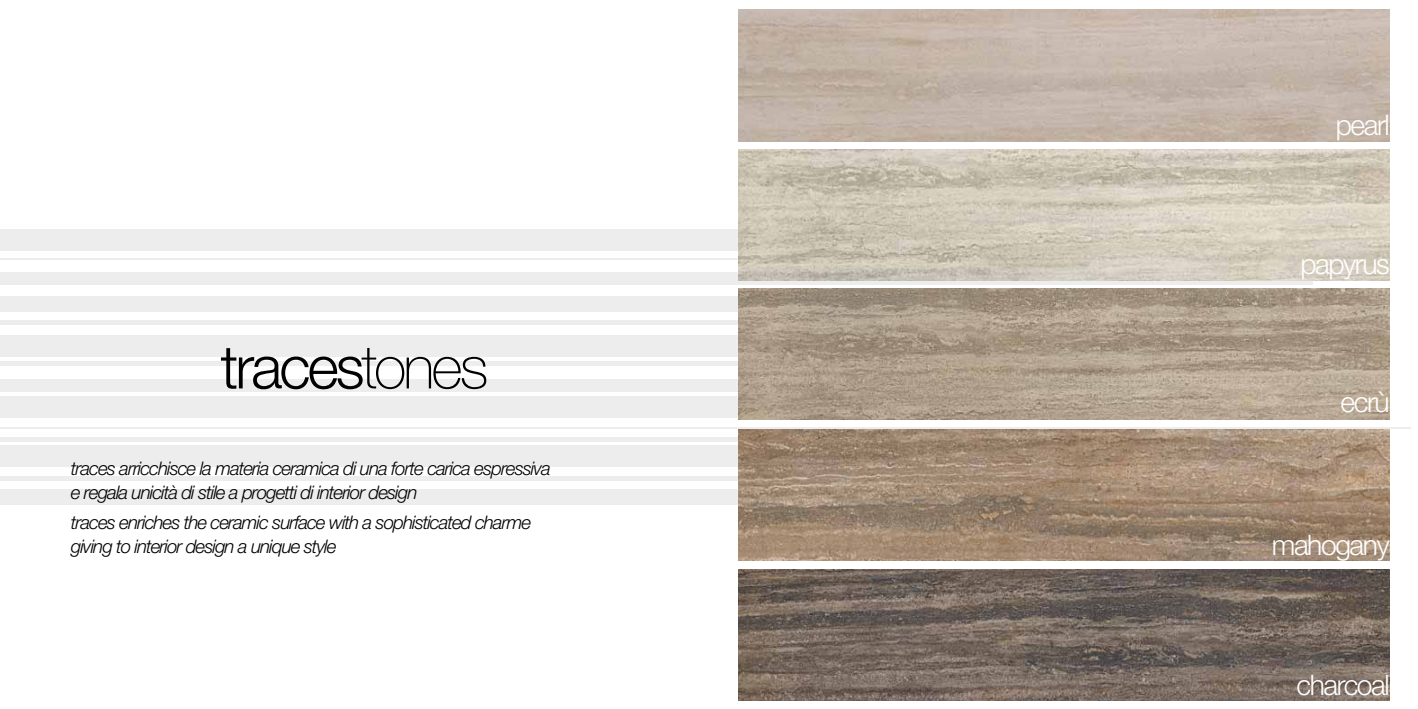
<style>
.page{position:relative;width:1418px;height:709px;background:#fff}
.page>*{position:absolute;margin:0;border:0;box-sizing:border-box;transform-origin:0 0}
.t1{font:300 60px "Helvetica Neue LT Std";letter-spacing:-.05em;color:#000}
.t2{font:300 28.25px "Helvetica Neue LT Std";letter-spacing:-.05em;color:#fff}
.t3{font:italic 300 18.75px/23.8px "Helvetica Neue LT Std";letter-spacing:-.05em;color:#000}
.s1{font-weight:100}
</style>
<div class="page">
<hr style="left:0;top:258px;width:1357px;height:2px;background:#ededee">
<div style="left:0;top:272px;width:1312px;height:12px;background:#ededee"></div>
<div style="left:0;top:229px;width:1146px;height:21px;background:#ededee"></div>
<div style="left:0;top:296px;width:1287px;height:15px;background:#ededee"></div>
<div style="left:0;top:320px;width:1287px;height:5px;background:#ededee"></div>
<div style="left:0;top:335px;width:1373px;height:21px;background:#ededee"></div>
<hr style="left:0;top:361px;width:1359px;height:4px;background:#ededee">
<hr style="left:0;top:426px;width:1410px;height:2px;background:#ededee">
<div style="left:0;top:380px;width:1312px;height:12px;background:#ededee"></div>
<div style="left:0;top:445px;width:1146px;height:22px;background:#ededee"></div>
<div style="left:0;top:489px;width:1287px;height:16px;background:#ededee"></div>
<hr style="left:0;top:476px;width:1287px;height:4px;background:#ededee">
<div style="left:0;top:396px;width:1373px;height:22px;background:#ededee"></div>
<hr style="left:0;top:437px;width:1359px;height:4px;background:#ededee">
<img style="left:738px;top:429px;width:651px;height:132px">
<img style="left:738px;top:569px;width:651px;height:131px">
<img style="left:738px;top:288px;width:651px;height:131px">
<img style="left:738px;top:150px;width:651px;height:131px">
<h1 class="t1" style="left:220px;top:330px;width:269px">traces<span class="s1">tones</span></h1>
<p class="t3" style="left:71px;top:456px;width:481px">traces arricchisce la materia ceramica di una forte carica espressiva e regala unicità di stile a progetti di interior design</p>
<p class="t3" style="left:71px;top:510px;width:462px">traces enriches the ceramic surface with a sophisticated charme giving to interior design a unique style</p>
<h2 class="t2" style="left:1335px;top:108px;width:55px">pearl</h2>
<h2 class="t2" style="left:1300px;top:247px;width:91px">papyrus</h2>
<h2 class="t2" style="left:1340px;top:385px;width:51px">ecrù</h2>
<h2 class="t2" style="left:1271px;top:527px;width:119px">mahogany</h2>
<h2 class="t2" style="left:1296px;top:668px;width:95px">charcoal</h2>
</div>
